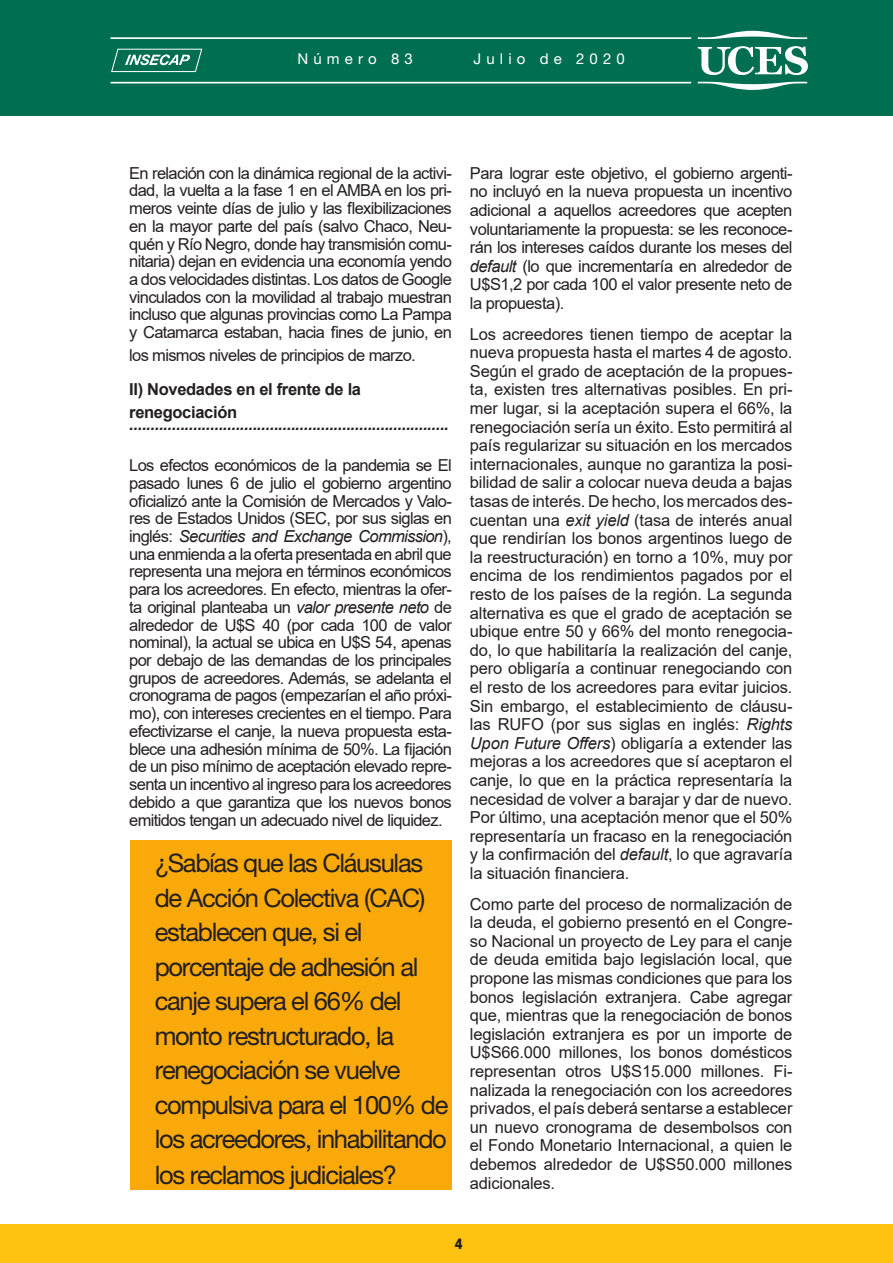
<style>
.page{position:relative;width:893px;height:1263px;background:#fff}
.page>*{position:absolute;margin:0;border:0;box-sizing:border-box;transform-origin:0 0}
.t1{font:25.5px/34.7px "Helvetica Neue LT Pro";letter-spacing:-.05em;color:#231f20}
.t2{font:16.5px/18.6px "Arial";letter-spacing:-.03em;color:#231f20;text-align:justify}
.t3{font:italic 700 16.5px "Arial";color:#231f20}
.t4{font:700 16.5px/22.5px "Arial";letter-spacing:-.02em;color:#231f20}
.t5{font:15px "Helvetica Neue LT Pro";letter-spacing:.34em;color:#fff}
.t6{font:800 condensed 15px "Helvetica Neue LT Pro";color:#231f20}
.s1{font-style:italic}
</style>
<div class="page">
<div style="left:0;top:0;width:893px;height:116px;background:#006e51"></div>
<div style="left:0;top:1225px;width:893px;height:38px;background:#fec210"></div>
<svg style="left:111px;top:49px;width:91px;height:23px"></svg>
<svg style="left:698px;top:82px;width:109px;height:8px"></svg>
<svg style="left:698px;top:31px;width:109px;height:8px"></svg>
<svg style="left:698px;top:46px;width:110px;height:29px"></svg>
<hr style="left:111px;top:37px;width:580px;height:2px;background:#fff">
<hr style="left:111px;top:82px;width:580px;height:1px;background:#fff">
<div style="left:130px;top:840px;width:322px;height:350px;background:#faa90b"></div>
<p class="t5" style="left:298px;top:50px;width:117px">Número 83</p>
<p class="t5" style="left:474px;top:50px;width:153px">Julio de 2020</p>
<p class="t2" style="left:129px;top:164px;width:324px;line-height:17.7px">En relación con la dinámica regional de la activi&shy;dad, la vuelta a la fase 1 en el AMBA en los pri&shy;meros veinte días de julio y las flexibilizaciones en la mayor parte del país (salvo Chaco, Neu&shy;quén y Río Negro, donde hay transmisión comu&shy;nitaria) dejan en evidencia una economía yendo a dos velocidades distintas. Los datos de Google vinculados con la movilidad al trabajo muestran incluso que algunas provincias como La Pampa y Catamarca estaban, hacia fines de junio, en</p>
<p class="t2" style="left:129px;top:345px;width:288px">los mismos niveles de principios de marzo.</p>
<p class="t4" style="left:129px;top:378px;width:233px">II) Novedades en el frente de la renegociación</p>
<p class="t3" style="left:129px;top:413px;width:321px">...........................................................................</p>
<p class="t2" style="left:129px;top:456px;width:324px;line-height:17.7px">Los efectos económicos de la pandemia se El pasado lunes 6 de julio el gobierno argentino oficializó ante la Comisión de Mercados y Valo&shy;res de Estados Unidos (SEC, por sus siglas en inglés: <span class="s1">Securities and Exchange Commission</span>), una enmienda a la oferta presentada en abril que representa una mejora en términos económicos para los acreedores. En efecto, mientras la ofer&shy;ta original planteaba un <span class="s1">valor presente neto</span> de alrededor de U$S 40 (por cada 100 de valor nominal), la actual se ubica en U$S 54, apenas por debajo de las demandas de los principales grupos de acreedores. Además, se adelanta el cronograma de pagos (empezarían el año próxi&shy;mo), con intereses crecientes en el tiempo. Para efectivizarse el canje, la nueva propuesta esta&shy;blece una adhesión mínima de 50%. La fijación de un piso mínimo de aceptación elevado repre&shy;senta un incentivo al ingreso para los acreedores debido a que garantiza que los nuevos bonos emitidos tengan un adecuado nivel de liquidez.</p>
<p class="t1" style="left:155px;top:845px;width:295px">¿Sabías que las Cláusulas de Acción Colectiva (CAC) establecen que, si el porcentaje de adhesión al canje supera el 66% del monto restructurado, la renegociación se vuelve compulsiva para el 100% de los acreedores, inhabilitando los reclamos judiciales?</p>
<p class="t2" style="left:470px;top:163px;width:324px">Para lograr este objetivo, el gobierno argenti&shy;no incluyó en la nueva propuesta un incentivo adicional a aquellos acreedores que acepten voluntariamente la propuesta: se les reconoce&shy;rán los intereses caídos durante los meses del <span class="s1">default</span> (lo que incrementaría en alrededor de U$S1,2 por cada 100 el valor presente neto de la propuesta).</p>
<p class="t2" style="left:470px;top:324px;width:324px">Los acreedores tienen tiempo de aceptar la nueva propuesta hasta el martes 4 de agosto.<br>Según el grado de aceptación de la propues&shy;ta, existen tres alternativas posibles. En pri&shy;mer lugar, si la aceptación supera el 66%, la renegociación sería un éxito. Esto permitirá al país regularizar su situación en los mercados internacionales, aunque no garantiza la posi&shy;bilidad de salir a colocar nueva deuda a bajas tasas de interés. De hecho, los mercados des&shy;cuentan una <span class="s1">exit yield</span> (tasa de interés anual que rendirían los bonos argentinos luego de la reestructuración) en torno a 10%, muy por encima de los rendimientos pagados por el resto de los países de la región. La segunda alternativa es que el grado de aceptación se ubique entre 50 y 66% del monto renegocia&shy;do, lo que habilitaría la realización del canje, pero obligaría a continuar renegociando con el resto de los acreedores para evitar juicios.<br>Sin embargo, el establecimiento de cláusu&shy;las RUFO (por sus siglas en inglés: <span class="s1">Rights Upon Future Offers</span>) obligaría a extender las mejoras a los acreedores que sí aceptaron el canje, lo que en la práctica representaría la necesidad de volver a barajar y dar de nuevo.<br>Por último, una aceptación menor que el 50% representaría un fracaso en la renegociación y la confirmación del <span class="s1">default</span>, lo que agravaría la situación financiera.</p>
<p class="t2" style="left:470px;top:894px;width:324px">Como parte del proceso de normalización de la deuda, el gobierno presentó en el Congre&shy;so Nacional un proyecto de Ley para el canje de deuda emitida bajo legislación local, que propone las mismas condiciones que para los bonos legislación extranjera. Cabe agregar que, mientras que la renegociación de bonos legislación extranjera es por un importe de U$S66.000 millones, los bonos domésticos representan otros U$S15.000 millones. Fi&shy;nalizada la renegociación con los acreedores privados, el país deberá sentarse a establecer un nuevo cronograma de desembolsos con el Fondo Monetario Internacional, a quien le debemos alrededor de U$S50.000 millones adicionales.</p>
<p class="t6" style="left:455px;top:1234px;width:9px">4</p>
</div>
